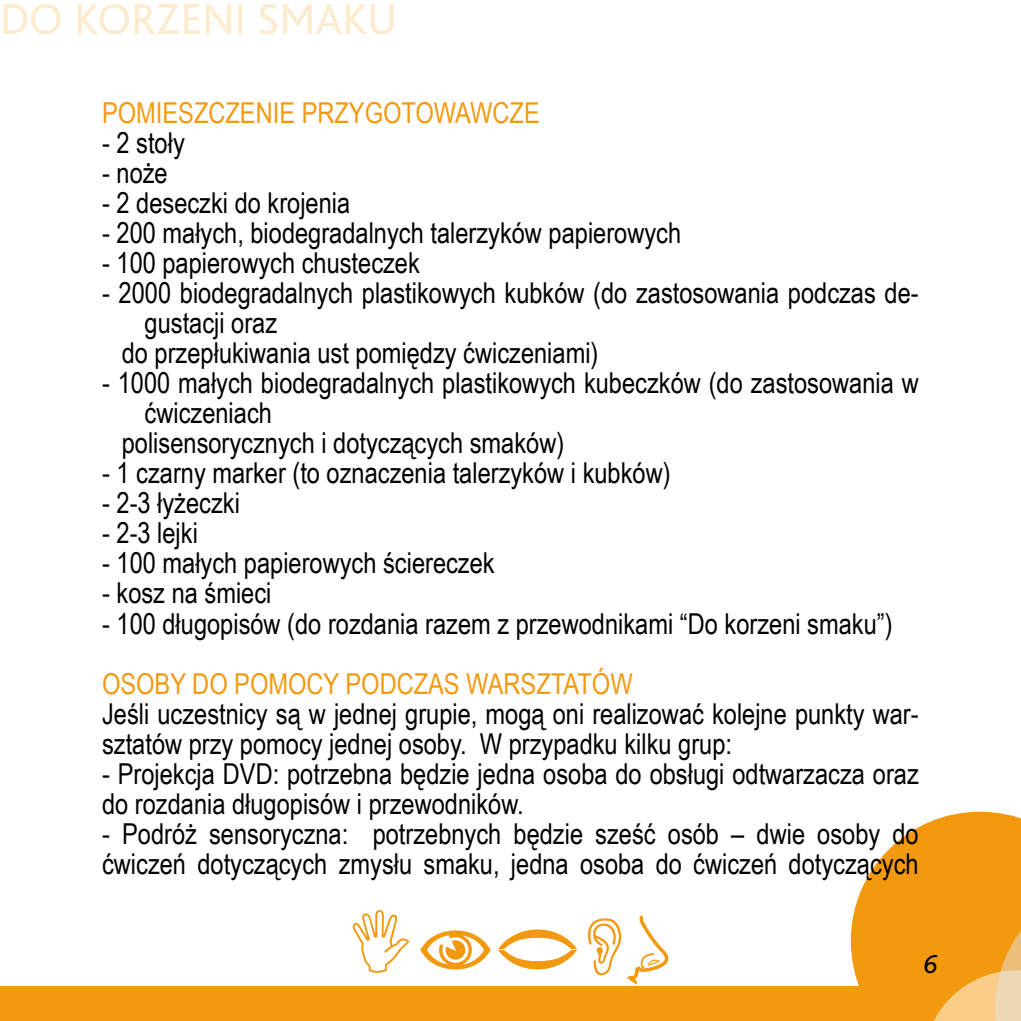
<style>
.page{position:relative;width:1021px;height:1021px;background:#fff}
.page>*{position:absolute;margin:0;border:0;box-sizing:border-box;transform-origin:0 0}
.t1{font:45.3px "Bliss";color:#fdebcf}
.t2{font:28.8px/30px "Arial Narrow";color:#000}
.t3{font:28.8px "Arial Narrow";color:#f39910}
.t4{font:italic 27px "Bliss";color:#000}
</style>
<div class="page">
<div style="left:0;top:986px;width:1016px;height:34px;background:#f39910"></div>
<svg style="left:850px;top:811px;width:170px;height:209px"></svg>
<svg style="left:352px;top:910px;width:58px;height:62px"></svg>
<svg style="left:420px;top:930px;width:70px;height:39px"></svg>
<svg style="left:498px;top:929px;width:79px;height:40px"></svg>
<svg style="left:588px;top:915px;width:81px;height:70px"></svg>
<h1 class="t1" style="left:0;top:-5px;width:399px">DO KORZENI SMAKU</h1>
<p class="t3" style="left:102px;top:92px;width:439px">POMIESZCZENIE PRZYGOTOWAWCZE</p>
<p class="t2" style="left:102px;top:127px;width:84px">- 2 stoły</p>
<p class="t2" style="left:102px;top:157px;width:67px">- noże</p>
<p class="t2" style="left:102px;top:187px;width:250px">- 2 deseczki do krojenia</p>
<p class="t2" style="left:102px;top:217px;width:580px">- 200 małych, biodegradalnych talerzyków papierowych</p>
<p class="t2" style="left:102px;top:247px;width:319px">- 100 papierowych chusteczek</p>
<p class="t2" style="left:102px;top:277px;width:818px">- 2000 biodegradalnych plastikowych kubków (do zastosowania podczas de-</p>
<p class="t2" style="left:145px;top:307px;width:134px">gustacji oraz</p>
<p class="t2" style="left:122px;top:337px;width:478px">do przepłukiwania ust pomiędzy ćwiczeniami)</p>
<p class="t2" style="left:102px;top:367px;width:818px">- 1000 małych biodegradalnych plastikowych kubeczków (do zastosowania w</p>
<p class="t2" style="left:145px;top:397px;width:129px">ćwiczeniach</p>
<p class="t2" style="left:122px;top:427px;width:444px">polisensorycznych i dotyczących smaków)</p>
<p class="t2" style="left:102px;top:457px;width:570px">- 1 czarny marker (to oznaczenia talerzyków i kubków)</p>
<p class="t2" style="left:102px;top:487px;width:139px">- 2-3 łyżeczki</p>
<p class="t2" style="left:102px;top:517px;width:97px">- 2-3 lejki</p>
<p class="t2" style="left:102px;top:547px;width:394px">- 100 małych papierowych ściereczek</p>
<p class="t2" style="left:102px;top:577px;width:171px">- kosz na śmieci</p>
<p class="t2" style="left:102px;top:607px;width:792px">- 100 długopisów (do rozdania razem z przewodnikami “Do korzeni smaku”)</p>
<p class="t3" style="left:102px;top:662px;width:532px">OSOBY DO POMOCY PODCZAS WARSZTATÓW</p>
<p class="t2" style="left:102px;top:697px;width:818px">Jeśli uczestnicy są w jednej grupie, mogą oni realizować kolejne punkty war&shy;sztatów przy pomocy jednej osoby. W przypadku kilku grup:</p>
<p class="t2" style="left:102px;top:757px;width:818px">- Projekcja DVD: potrzebna będzie jedna osoba do obsługi odtwarzacza oraz do rozdania długopisów i przewodników.</p>
<p class="t2" style="left:102px;top:817px;width:818px">- Podróż sensoryczna: potrzebnych będzie sześć osób – dwie osoby do ćwiczeń dotyczących zmysłu smaku, jedna osoba do ćwiczeń dotyczących</p>
<p class="t4" style="left:923px;top:949px;width:15px">6</p>
</div>
